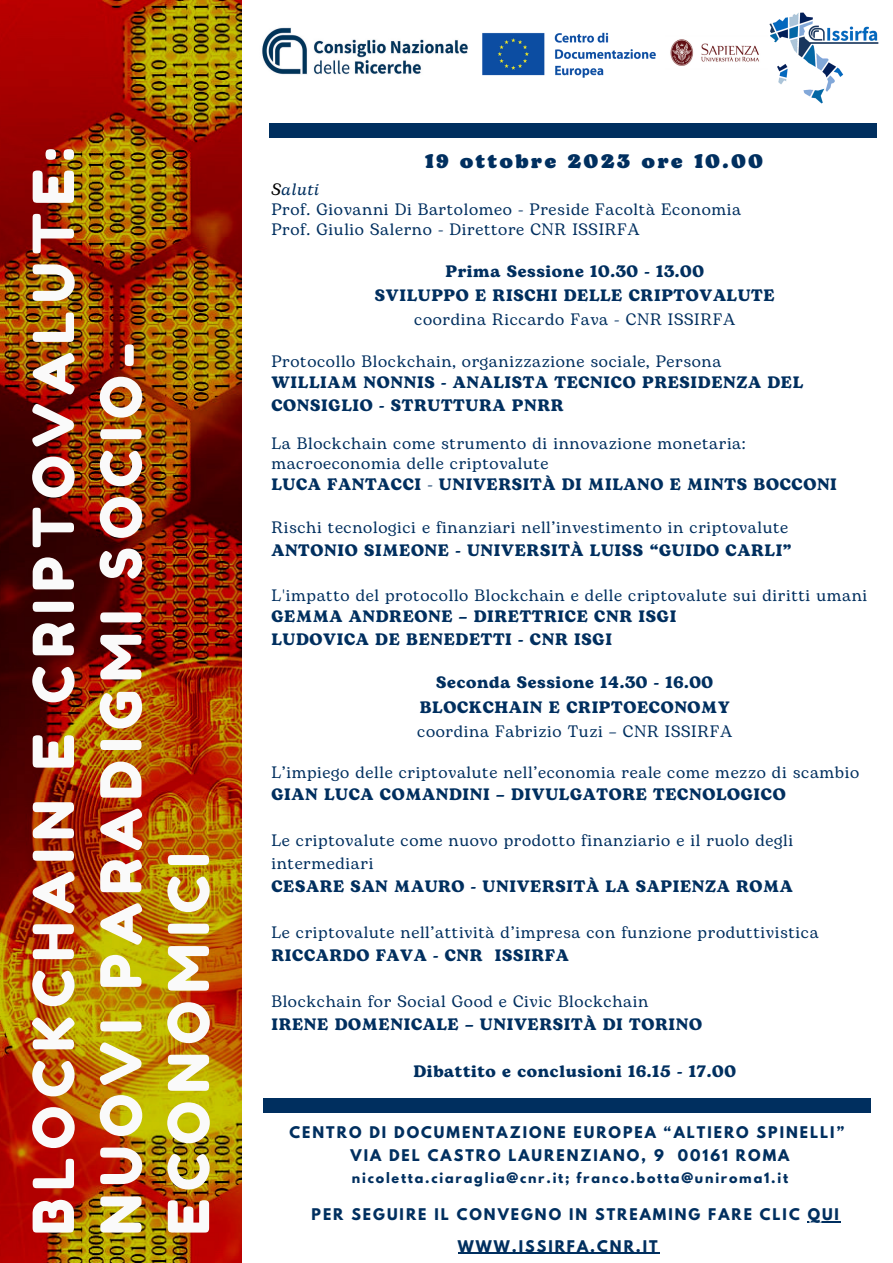
<style>
.page{position:relative;width:893px;height:1263px;background:#fff}
.page>*{position:absolute;margin:0;border:0;box-sizing:border-box;transform-origin:0 0}
.t1{font:56.4px/67.5px "Fredoka One";letter-spacing:.14em;color:#fafafa}
.t2{font:900 19.5px "Bogart";letter-spacing:.14em;color:#002f5f}
.t3{font:16.5px/19.7px "Bogart";letter-spacing:.04em;color:#002f5f}
.t4{font:700 16.5px/23.1px "Bogart";letter-spacing:.04em;color:#002f5f}
.t5{font:italic 16.5px "Bogart";letter-spacing:.04em;color:#002f5f}
.t6{font:700 14.25px "League Spartan";letter-spacing:.14em;color:#002f5f}
.t7{font:700 12.75px "League Spartan";letter-spacing:.14em;color:#002f5f}
.s1{color:#000}
.s2{font-weight:400}
</style>
<div class="page">
<img style="left:0;top:0;width:241px;height:1263px">
<img style="left:769px;top:12px;width:110px;height:92px">
<div style="left:269px;top:124px;width:607px;height:14px;background:#002f5f"></div>
<img style="left:262px;top:27px;width:206px;height:48px">
<img style="left:482px;top:32px;width:174px;height:46px">
<img style="left:670px;top:39px;width:89px;height:27px">
<div style="left:263px;top:1098px;width:607px;height:14px;background:#002f5f"></div>
<hr style="left:458px;top:1253px;width:202px;height:1px;background:#002f5f">
<hr style="left:807px;top:1221px;width:34px;height:1px;background:#002f5f">
<p class="t1" style="left:19px;top:1235px;width:1088px;rotate:-90deg">BLOCKCHAIN E CRIPTOVALUTE:</p>
<p class="t1" style="left:87px;top:1235px;width:893px;rotate:-90deg">NUOVI PARADIGMI SOCIO-<br>ECONOMICI</p>
<p class="t2" style="left:425px;top:147px;width:339px">19 ottobre 2023 ore 10.00</p>
<p class="t5" style="left:271px;top:178px;width:49px"><span class="s1">S</span>aluti</p>
<p class="t3" style="left:271px;top:200px;width:471px">Prof. Giovanni Di Bartolomeo - Preside Facoltà Economia</p>
<p class="t3" style="left:271px;top:220px;width:370px">Prof. Giulio Salerno - Direttore CNR ISSIRFA</p>
<p class="t4" style="left:445px;top:260px;width:260px">Prima Sessione 10.30 - 13.00</p>
<p class="t4" style="left:375px;top:285px;width:401px">SVILUPPO E RISCHI DELLE CRIPTOVALUTE</p>
<p class="t3" style="left:414px;top:310px;width:322px">coordina Riccardo Fava - CNR ISSIRFA</p>
<p class="t3" style="left:271px;top:352px;width:451px">Protocollo Blockchain, organizzazione sociale, Persona</p>
<p class="t4" style="left:271px;top:372px;width:533px">WILLIAM NONNIS - ANALISTA TECNICO PRESIDENZA DEL<br>CONSIGLIO - STRUTTURA PNRR</p>
<p class="t3" style="left:271px;top:434px;width:476px">La Blockchain come strumento di innovazione monetaria: macroeconomia delle criptovalute</p>
<p class="t4" style="left:271px;top:474px;width:567px">LUCA FANTACCI <span class="s2">-</span> UNIVERSITÀ DI MILANO E MINTS BOCCONI</p>
<p class="t3" style="left:271px;top:518px;width:518px">Rischi tecnologici e finanziari nell’investimento in criptovalute</p>
<p class="t4" style="left:271px;top:539px;width:522px">ANTONIO SIMEONE - UNIVERSITÀ LUISS “GUIDO CARLI”</p>
<p class="t3" style="left:271px;top:586px;width:597px">L'impatto del protocollo Blockchain e delle criptovalute sui diritti umani</p>
<p class="t4" style="left:271px;top:605px;width:406px">GEMMA ANDREONE – DIRETTRICE CNR ISGI</p>
<p class="t4" style="left:271px;top:628px;width:342px">LUDOVICA DE BENEDETTI - CNR ISGI</p>
<p class="t4" style="left:436px;top:672px;width:278px">Seconda Sessione 14.30 - 16.00</p>
<p class="t4" style="left:420px;top:696px;width:311px">BLOCKCHAIN E CRIPTOECONOMY</p>
<p class="t3" style="left:417px;top:722px;width:316px">coordina Fabrizio Tuzi – CNR ISSIRFA</p>
<p class="t3" style="left:271px;top:763px;width:589px">L’impiego delle criptovalute nell’economia reale come mezzo di scambio</p>
<p class="t4" style="left:271px;top:783px;width:516px">GIAN LUCA COMANDINI – DIVULGATORE TECNOLOGICO</p>
<p class="t3" style="left:271px;top:829px;width:523px;line-height:23.1px">Le criptovalute come nuovo prodotto finanziario e il ruolo degli intermediari</p>
<p class="t4" style="left:271px;top:875px;width:523px">CESARE SAN MAURO - UNIVERSITÀ LA SAPIENZA ROMA</p>
<p class="t3" style="left:271px;top:923px;width:548px">Le criptovalute nell’attività d’impresa con funzione produttivistica</p>
<p class="t4" style="left:271px;top:945px;width:299px">RICCARDO FAVA - CNR ISSIRFA</p>
<p class="t3" style="left:271px;top:992px;width:378px">Blockchain for Social Good e Civic Blockchain</p>
<p class="t4" style="left:271px;top:1014px;width:432px">IRENE DOMENICALE – UNIVERSITÀ DI TORINO</p>
<p class="t4" style="left:413px;top:1061px;width:324px">Dibattito e conclusioni 16.15 - 17.00</p>
<p class="t6" style="left:289px;top:1125px;width:556px">CENTRO DI DOCUMENTAZIONE EUROPEA “ALTIERO SPINELLI”</p>
<p class="t6" style="left:350px;top:1148px;width:440px">VIA DEL CASTRO LAURENZIANO, 9 00161 ROMA</p>
<p class="t7" style="left:352px;top:1171px;width:438px">nicoletta.ciaraglia@cnr.it; franco.botta@uniroma1.it</p>
<p class="t6" style="left:311px;top:1207px;width:529px">PER SEGUIRE IL CONVEGNO IN STREAMING FARE CLIC QUI</p>
<p class="t6" style="left:458px;top:1239px;width:201px">WWW.ISSIRFA.CNR.IT</p>
</div>
